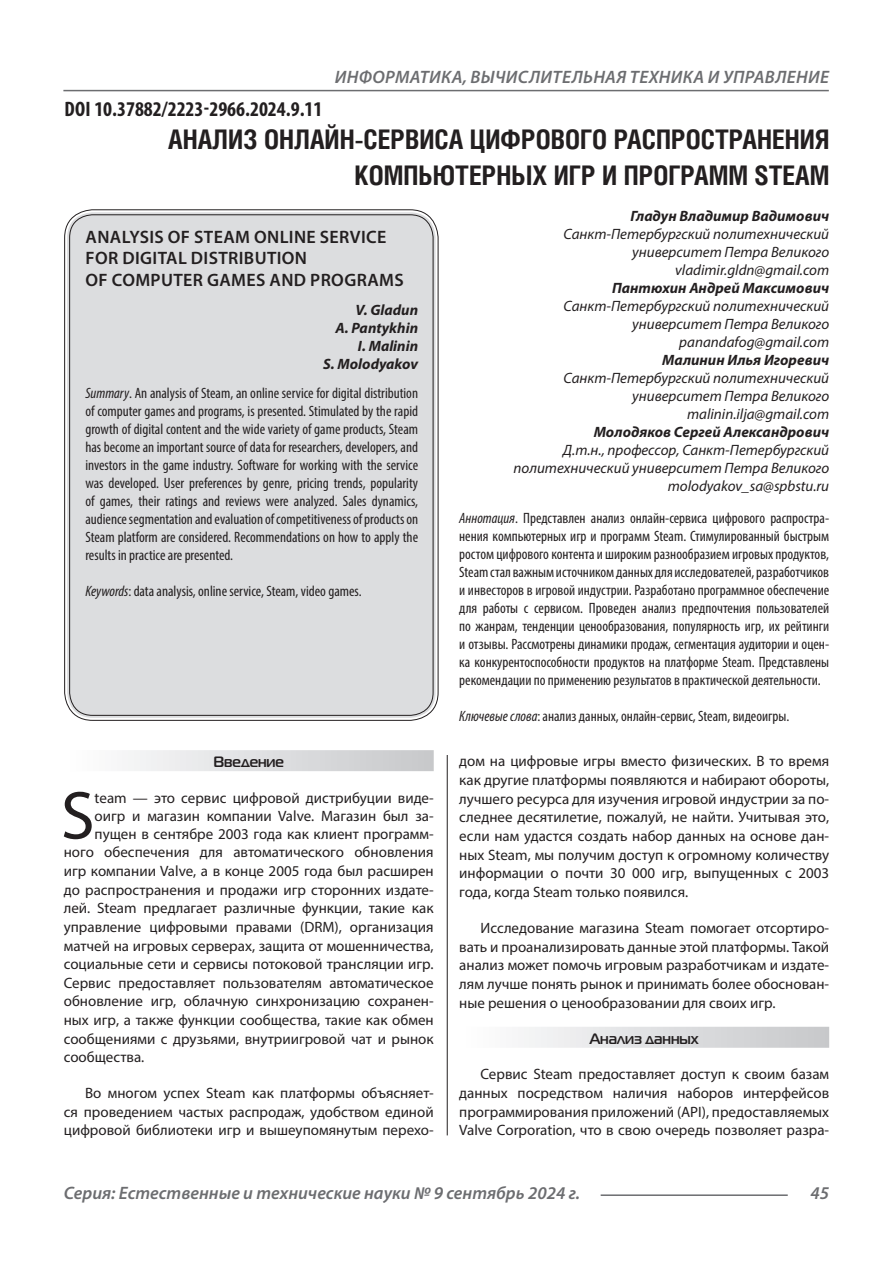
<style>
.page{position:relative;width:893px;height:1263px;background:#fff}
.page>*{position:absolute;margin:0;border:0;box-sizing:border-box;transform-origin:0 0}
.Статья_текст_первый{font:68.4px "Myriad Pro";color:#231f20}
.Статья_название{font:700 27px/36px "Helios Cond C";color:#231f20;text-align:right}
.ДОИ{font:700 condensed 21px "Myriad Pro";color:#231f20}
.t1{font:italic 600 18px "Myriad Pro";letter-spacing:.005em;color:#6c6d70}
.Статья_название_англ{font:600 18px/21.6px "Myriad Pro";letter-spacing:.02em;color:#231f20}
.Статья_текст{font:15px/18.8px "Myriad Pro";color:#231f20;text-align:justify}
.Статья_аннотация_тек{font:condensed 15px/18px "Myriad Pro";color:#231f20;text-align:justify}
.Статья_аннотация_анг{font:condensed 15px/18px "Myriad Pro";color:#231f20;text-align:justify}
.Статья_текст_первый-2{font:15px "Myriad Pro";color:#231f20}
.Статья_автор_инфо{font:italic 15px/18px "Myriad Pro";color:#231f20;text-align:right}
.Статья_автор_инфо-2{font:italic 700 15px "Myriad Pro";color:#231f20}
.Статья_автор_англ{font:italic 700 15px "Myriad Pro";color:#231f20}
.Статья_подзаголовок{font:700 15px "Magistral C";color:#231f20}
.s1{font-style:italic}
</style>
<div class="page">
<hr style="left:447px;top:128px;width:1px;height:1007px;background:#231f20">
<hr style="left:63px;top:90px;width:766px;height:1px;background:#6c6d70">
<hr style="left:601px;top:1194px;width:187px;height:2px;background:#6c6d70">
<div style="left:443px;top:127px;width:11px;height:628px;background:#fff"></div>
<div style="left:67px;top:212px;width:369px;height:506px;background:#dcdddf;border-radius:26px"></div>
<div style="left:64px;top:750px;width:370px;height:21px;background:linear-gradient(to right,#fefeff,#c6c8ca)"></div>
<div style="left:459px;top:1027px;width:370px;height:21px;background:linear-gradient(to right,#fefeff,#c6c8ca)"></div>
<p class="t1" style="left:335px;top:66px;width:496px">ИНФОРМАТИКА, ВЫЧИСЛИТЕЛЬНАЯ ТЕХНИКА И УПРАВЛЕНИЕ</p>
<p class="Статья_название" style="left:168px;top:121px;width:663px">АНАЛИЗ ОНЛАЙН-СЕРВИСА ЦИФРОВОГО РАСПРОСТРАНЕНИЯ<br>КОМПЬЮТЕРНЫХ ИГР И ПРОГРАММ STEAM</p>
<p class="Статья_автор_инфо-2" style="left:630px;top:206px;width:200px">Гладун Владимир Вадимович</p>
<p class="Статья_автор_инфо" style="left:564px;top:224px;width:267px">Санкт-Петербургский политехнический университет Петра Великого</p>
<p class="Статья_автор_инфо" style="left:675px;top:260px;width:156px">vladimir.gldn@gmail.com</p>
<p class="Статья_автор_инфо-2" style="left:612px;top:278px;width:219px">Пантюхин Андрей Максимович</p>
<p class="Статья_автор_инфо" style="left:564px;top:296px;width:267px">Санкт-Петербургский политехнический университет Петра Великого</p>
<p class="Статья_автор_инфо" style="left:679px;top:332px;width:151px">panandafog@gmail.com</p>
<p class="Статья_автор_инфо-2" style="left:662px;top:350px;width:168px">Малинин Илья Игоревич</p>
<p class="Статья_автор_инфо" style="left:564px;top:368px;width:267px">Санкт-Петербургский политехнический университет Петра Великого</p>
<p class="Статья_автор_инфо" style="left:687px;top:404px;width:144px">malinin.ilja@gmail.com</p>
<p class="Статья_автор_инфо-2" style="left:594px;top:422px;width:237px">Молодяков Сергей Александрович</p>
<p class="Статья_автор_инфо" style="left:513px;top:440px;width:317px">Д.т.н., профессор, Санкт-Петербургский политехнический университет Петра Великого</p>
<p class="Статья_автор_инфо" style="left:668px;top:476px;width:163px">molodyakov_sa@spbstu.ru</p>
<p class="Статья_аннотация_тек" style="left:459px;top:509px;width:371px"><span class="s1">Аннотация</span>. Представлен анализ онлайн-сервиса цифрового распростра&shy;нения компьютерных игр и программ Steam. Стимулированный быстрым ростом цифрового контента и широким разнообразием игровых продуктов, Steam стал важным источником данных для исследователей, разработчиков и инвесторов в игровой индустрии. Разработано программное обеспечение для работы с сервисом. Проведен анализ предпочтения пользователей по жанрам, тенденции ценообразования, популярность игр, их рейтинги и отзывы. Рассмотрены динамики продаж, сегментация аудитории и оцен&shy;ка конкурентоспособности продуктов на платформе Steam. Представлены рекомендации по применению результатов в практической деятельности.</p>
<p class="Статья_аннотация_тек" style="left:459px;top:707px;width:332px"><span class="s1">Ключевые слова</span>: анализ данных, онлайн-сервис, Steam, видеоигры.</p>
<p class="ДОИ" style="left:64px;top:95px;width:260px">DOI 10.37882/2223-2966.2024.9.11</p>
<p class="Статья_название_англ" style="left:86px;top:225px;width:320px">ANALYSIS OF STEAM ONLINE SERVICE<br>FOR DIGITAL DISTRIBUTION<br>OF COMPUTER GAMES AND PROGRAMS</p>
<p class="Статья_автор_англ" style="left:356px;top:300px;width:64px">V. Gladun</p>
<p class="Статья_автор_англ" style="left:336px;top:318px;width:84px">A. Pantykhin</p>
<p class="Статья_автор_англ" style="left:358px;top:336px;width:62px">I. Malinin</p>
<p class="Статья_автор_англ" style="left:323px;top:354px;width:96px">S. Molodyakov</p>
<p class="Статья_аннотация_анг" style="left:85px;top:384px;width:334px"><span class="s1">Summary</span>. An analysis of Steam, an online service for digital distribution of computer games and programs, is presented. Stimulated by the rapid growth of digital content and the wide variety of game products, Steam has become an important source of data for researchers, developers, and investors in the game industry. Software for working with the service was developed. User preferences by genre, pricing trends, popularity of games, their ratings and reviews were analyzed. Sales dynamics, audience segmentation and evaluation of competitiveness of products on Steam platform are considered. Recommendations on how to apply the results in practice are presented.</p>
<p class="Статья_аннотация_анг" style="left:85px;top:582px;width:278px"><span class="s1">Keywords</span>: data analysis, online service, Steam, video games.</p>
<p class="Статья_подзаголовок" style="left:213px;top:753px;width:72px">Введение</p>
<p class="Статья_текст_первый" style="left:61px;top:773px;width:35px">S</p>
<p class="Статья_текст_первый-2" style="left:95px;top:788px;width:341px">team — это сервис цифровой дистрибуции виде-</p>
<p class="Статья_текст_первый-2" style="left:95px;top:806px;width:341px">оигр и магазин компании Valve. Магазин был за-</p>
<p class="Статья_текст_первый-2" style="left:95px;top:824px;width:341px">пущен в сентябре 2003 года как клиент программ-</p>
<p class="Статья_текст_первый-2" style="left:64px;top:843px;width:371px">ного обеспечения для автоматического обновления</p>
<p class="Статья_текст_первый-2" style="left:64px;top:862px;width:371px">игр компании Valve, а в конце 2005 года был расширен</p>
<p class="Статья_текст_первый-2" style="left:64px;top:880px;width:371px">до распространения и продажи игр сторонних издате-</p>
<p class="Статья_текст_первый-2" style="left:64px;top:899px;width:371px">лей. Steam предлагает различные функции, такие как</p>
<p class="Статья_текст_первый-2" style="left:64px;top:917px;width:371px">управление цифровыми правами (DRM), организация</p>
<p class="Статья_текст_первый-2" style="left:64px;top:936px;width:371px">матчей на игровых серверах, защита от мошенничества,</p>
<p class="Статья_текст_первый-2" style="left:64px;top:955px;width:371px">социальные сети и сервисы потоковой трансляции игр.</p>
<p class="Статья_текст_первый-2" style="left:64px;top:973px;width:371px">Сервис предоставляет пользователям автоматическое</p>
<p class="Статья_текст_первый-2" style="left:64px;top:992px;width:371px">обновление игр, облачную синхронизацию сохранен-</p>
<p class="Статья_текст_первый-2" style="left:64px;top:1011px;width:371px">ных игр, а также функции сообщества, такие как обмен</p>
<p class="Статья_текст_первый-2" style="left:64px;top:1029px;width:371px">сообщениями с друзьями, внутриигровой чат и рынок</p>
<p class="Статья_текст_первый-2" style="left:64px;top:1048px;width:82px">сообщества.</p>
<p class="Статья_текст" style="left:64px;top:1083px;width:371px;text-indent:21px">Во многом успех Steam как платформы объясняет&shy;ся проведением частых распродаж, удобством единой цифровой библиотеки игр и вышеупомянутым перехо-</p>
<p class="Статья_текст" style="left:459px;top:751px;width:371px">дом на цифровые игры вместо физических. В то время как другие платформы появляются и набирают обороты, лучшего ресурса для изучения игровой индустрии за по&shy;следнее десятилетие, пожалуй, не найти. Учитывая это, если нам удастся создать набор данных на основе дан&shy;ных Steam, мы получим доступ к огромному количеству информации о почти 30 000 игр, выпущенных с 2003 года, когда Steam только появился.</p>
<p class="Статья_текст" style="left:459px;top:918px;width:371px;text-indent:21px">Исследование магазина Steam помогает отсортиро&shy;вать и проанализировать данные этой платформы. Такой анализ может помочь игровым разработчикам и издате&shy;лям лучше понять рынок и принимать более обоснован&shy;ные решения о ценообразовании для своих игр.</p>
<p class="Статья_подзаголовок" style="left:590px;top:1029px;width:110px">Анализ данных</p>
<p class="Статья_текст" style="left:459px;top:1064px;width:371px;text-indent:21px">Сервис Steam предоставляет доступ к своим базам данных посредством наличия наборов интерфейсов программирования приложений (API), предоставляемых Valve Corporation, что в свою очередь позволяет разра-</p>
<p class="t1" style="left:64px;top:1182px;width:518px">Серия: Естественные и технические науки № 9 сентябрь 2024 г.</p>
<p class="t1" style="left:810px;top:1182px;width:20px">45</p>
</div>
